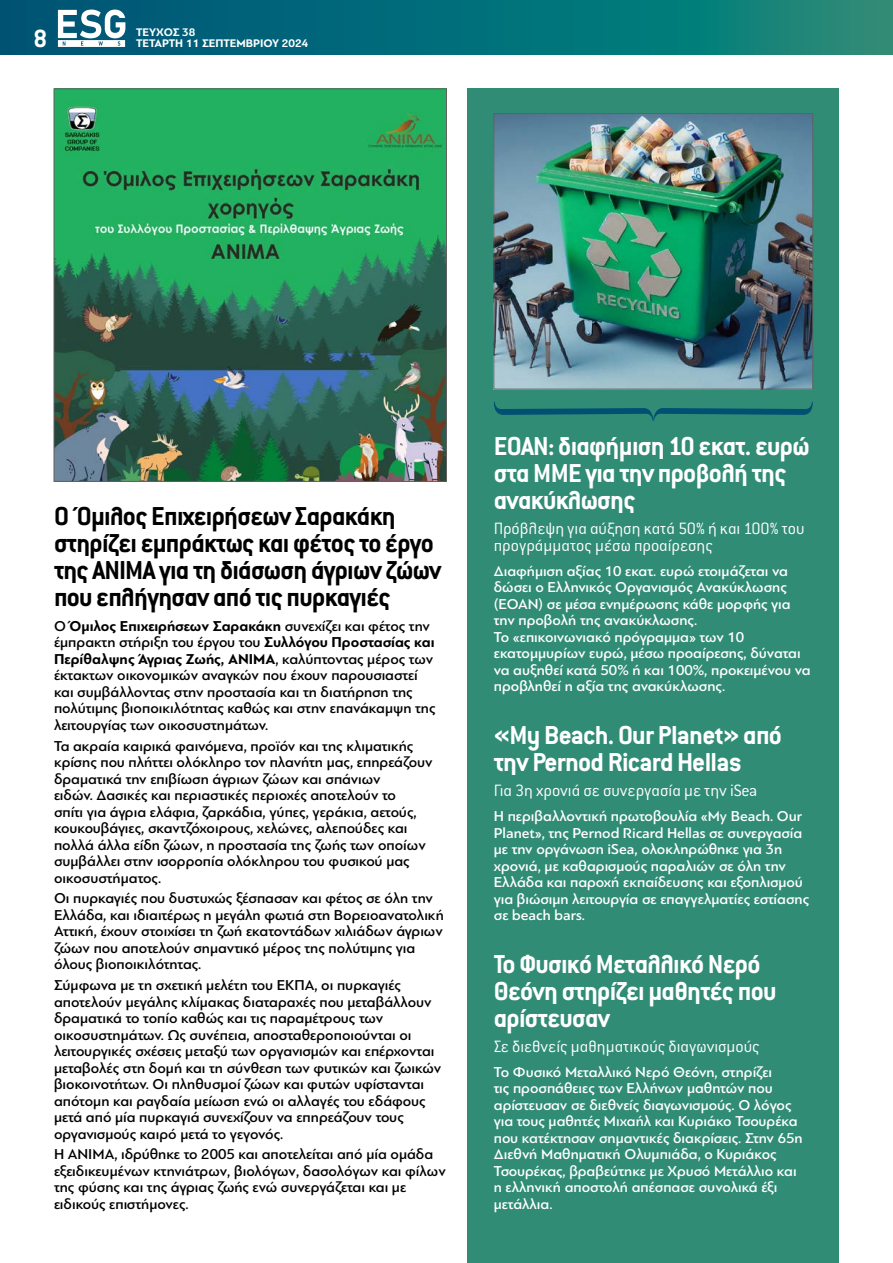
<style>
.page{position:relative;width:893px;height:1263px;background:#fff}
.page>*{position:absolute;margin:0;border:0;box-sizing:border-box;transform-origin:0 0}
.t1{font:700 28.5px/27px "Conduit ITC Hel";letter-spacing:-.025em;color:#fff}
.t2{font:700 28.5px/27px "Conduit ITC Hel";letter-spacing:-.025em;color:#000}
.t3{font:700 27.3px "Conduit ITC Hel";color:#fff}
.t4{font:300 18px/16.5px "Conduit ITC Hel";color:#fff}
.t5{font:500 15px/16.5px "PF Bague Sans Pro";color:#000}
.t6{font:500 15px/16.5px "PF Bague Sans Pro";color:#fff}
.t7{font:700 11.55px/10.5px "PF Bague Sans Pro";color:#fff}
.s1{font-weight:700}
</style>
<div class="page">
<svg style="left:0;top:0;width:893px;height:54px;background:#066f79"></svg>
<svg style="left:58px;top:10px;width:67px;height:37px"></svg>
<div style="left:468px;top:88px;width:371px;height:1175px;background:#318c76"></div>
<img style="left:56px;top:90px;width:389px;height:390px">
<div style="left:54px;top:88px;width:393px;height:394px;border:1px solid #616060"></div>
<img style="left:495px;top:115px;width:316px;height:272px">
<div style="left:493px;top:113px;width:320px;height:276px;border:1px solid #616060"></div>
<svg style="left:494px;top:402px;width:319px;height:19px"></svg>
<h2 class="t3" style="left:33px;top:25px;width:15px">8</h2>
<p class="t7" style="left:136px;top:27px;width:174px">ΤΕΥΧΟΣ 38<br>TΕΤΑΡΤΗ 11 ΣΕΠΤΕΜΒΡΙΟΥ 2024</p>
<h1 class="t2" style="left:54px;top:503px;width:389px">O Όμιλος Επιχειρήσεων Σαρακάκη στηρίζει εμπράκτως και φέτος το έργο της ΑΝΙΜΑ για τη διάσωση άγριων ζώων που επλήγησαν από τις πυρκαγιές</h1>
<p class="t5" style="left:54px;top:618px;width:383px">Ο <span class="s1">Όμιλος Επιχειρήσεων Σαρακάκη</span> συνεχίζει και φέτος την έμπρακτη στήριξη του έργου του <span class="s1">Συλλόγου Προστασίας και Περίθαλψης Άγριας Ζωής, ΑΝΙΜΑ</span>, καλύπτοντας μέρος των έκτακτων οικονομικών αναγκών που έχουν παρουσιαστεί και συμβάλλοντας στην προστασία και τη διατήρηση της πολύτιμης βιοποικιλότητας καθώς και στην επανάκαμψη της λειτουργίας των οικοσυστημάτων.</p>
<p class="t5" style="left:54px;top:738px;width:380px">Τα ακραία καιρικά φαινόμενα, προϊόν και της κλιματικής κρίσης που πλήττει ολόκληρο τον πλανήτη μας, επηρεάζουν δραματικά την επιβίωση άγριων ζώων και σπάνιων<br>ειδών. Δασικές και περιαστικές περιοχές αποτελούν το<br>σπίτι για άγρια ελάφια, ζαρκάδια, γύπες, γεράκια, αετούς, κουκουβάγιες, σκαντζόχοιρους, χελώνες, αλεπούδες και πολλά άλλα είδη ζώων, η προστασία της ζωής των οποίων συμβάλλει στην ισορροπία ολόκληρου του φυσικού μας οικοσυστήματος.</p>
<p class="t5" style="left:54px;top:890px;width:391px">Οι πυρκαγιές που δυστυχώς ξέσπασαν και φέτος σε όλη την Ελλάδα, και ιδιαιτέρως η μεγάλη φωτιά στη Βορειοανατολική Αττική, έχουν στοιχίσει τη ζωή εκατοντάδων χιλιάδων άγριων ζώων που αποτελούν σημαντικό μέρος της πολύτιμης για όλους βιοποικιλότητας.</p>
<p class="t5" style="left:54px;top:977px;width:389px">Σύμφωνα με τη σχετική μελέτη του ΕΚΠΑ, οι πυρκαγιές αποτελούν μεγάλης κλίμακας διαταραχές που μεταβάλλουν δραματικά το τοπίο καθώς και τις παραμέτρους των οικοσυστημάτων. Ως συνέπεια, αποσταθεροποιούνται οι λειτουργικές σχέσεις μεταξύ των οργανισμών και επέρχονται μεταβολές στη δομή και τη σύνθεση των φυτικών και ζωικών βιοκοινοτήτων. Οι πληθυσμοί ζώων και φυτών υφίστανται απότομη και ραγδαία μείωση ενώ οι αλλαγές του εδάφους μετά από μία πυρκαγιά συνεχίζουν να επηρεάζουν τους οργανισμούς καιρό μετά το γεγονός.</p>
<p class="t5" style="left:54px;top:1146px;width:393px">Η ΑΝΙΜΑ, ιδρύθηκε το 2005 και αποτελείται από μία ομάδα εξειδικευμένων κτηνιάτρων, βιολόγων, δασολόγων και φίλων της φύσης και της άγριας ζωής ενώ συνεργάζεται και με ειδικούς επιστήμονες.</p>
<h1 class="t1" style="left:494px;top:433px;width:317px">ΕΟΑΝ: διαφήμιση 10 εκατ. ευρώ στα ΜΜΕ για την προβολή της ανακύκλωσης</h1>
<p class="t4" style="left:494px;top:521px;width:312px">Πρόβλεψη για αύξηση κατά 50% ή και 100% του προγράμματος μέσω προαίρεσης</p>
<p class="t6" style="left:494px;top:563px;width:318px">Διαφήμιση αξίας 10 εκατ. ευρώ ετοιμάζεται να δώσει ο Ελληνικός Οργανισμός Ανακύκλωσης (ΕΟΑΝ) σε μέσα ενημέρωσης κάθε μορφής για την προβολή της ανακύκλωσης.<br>Το «επικοινωνιακό πρόγραμμα» των 10 εκατομμυρίων ευρώ, μέσω προαίρεσης, δύναται να αυξηθεί κατά 50% ή και 100%, προκειμένου να προβληθεί η αξία της ανακύκλωσης.</p>
<h1 class="t1" style="left:494px;top:722px;width:290px">«My Beach. Our Planet» από την Pernod Ricard Hellas</h1>
<p class="t4" style="left:494px;top:783px;width:265px">Για 3η χρονιά σε συνεργασία με την iSea</p>
<p class="t6" style="left:494px;top:808px;width:317px">H περιβαλλοντική πρωτοβουλία «My Beach. Our Planet», της Pernod Ricard Hellas σε συνεργασία με την οργάνωση iSea, ολοκληρώθηκε για 3η χρονιά, με καθαρισμούς παραλιών σε όλη την Ελλάδα και παροχή εκπαίδευσης και εξοπλισμού για βιώσιμη λειτουργία σε επαγγελματίες εστίασης σε beach bars.</p>
<h1 class="t1" style="left:494px;top:951px;width:284px">Το Φυσικό Μεταλλικό Νερό<br>Θεόνη στηρίζει μαθητές που αρίστευσαν</h1>
<p class="t4" style="left:494px;top:1038px;width:268px">Σε διεθνείς μαθηματικούς διαγωνισμούς</p>
<p class="t6" style="left:494px;top:1064px;width:310px">Το Φυσικό Μεταλλικό Νερό Θεόνη, στηρίζει<br>τις προσπάθειες των Ελλήνων μαθητών που αρίστευσαν σε διεθνείς διαγωνισμούς. Ο λόγος για τους μαθητές Μιχαήλ και Κυριάκο Τσουρέκα που κατέκτησαν σημαντικές διακρίσεις. Στην 65η Διεθνή Μαθηματική Ολυμπιάδα, ο Κυριάκος Τσουρέκας, βραβεύτηκε με Χρυσό Μετάλλιο και η ελληνική αποστολή απέσπασε συνολικά έξι μετάλλια.</p>
</div>
